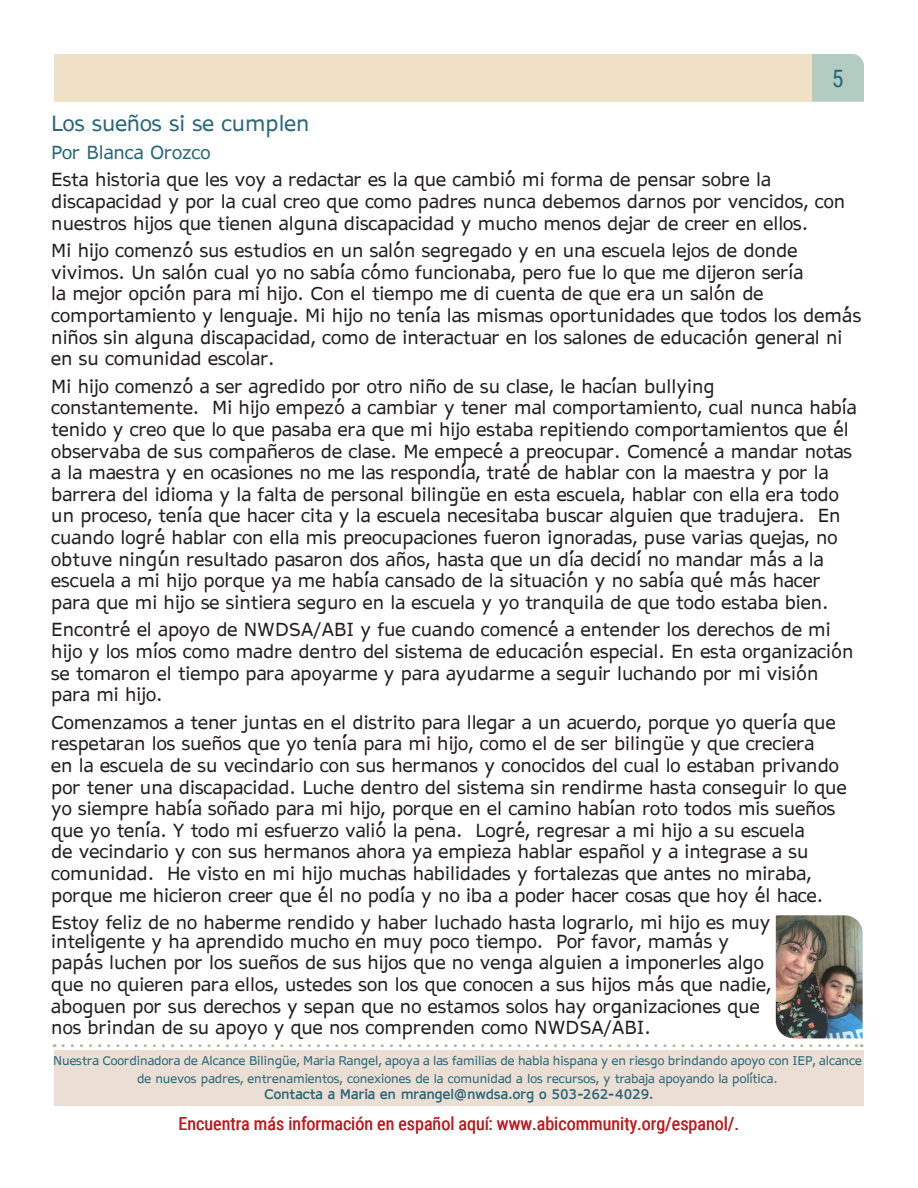
<style>
.page{position:relative;width:918px;height:1188px;background:#fff}
.page>*{position:absolute;margin:0;border:0;box-sizing:border-box;transform-origin:0 0}
.t1{font:24px "Roboto Condensed";color:#2a6778}
.Headline{font:21px "AP Hont";color:#2a6778}
.Main_text{font:18px/21.6px "AP Hont";color:#231f20}
.Main_text-2{font:18px "Roboto Condensed";color:#c81a21}
.byline{font:18px "AP Hont";color:#2a6778}
.byline-2{font:700 13.5px "AP Hont";letter-spacing:-.005em;color:#2a6778}
.byline-3{font:12px/18px "AP Hont";color:#2a6778;text-align:center}
</style>
<div class="page">
<div style="left:812px;top:54px;width:52px;height:48px;background:#b2ccc2"></div>
<div style="left:54px;top:54px;width:758px;height:48px;background:#f0e1c6"></div>
<div style="left:54px;top:1050px;width:810px;height:55px;background:#ebded5"></div>
<svg style="left:63px;top:1044px;width:799px;height:3px"></svg>
<img style="left:776px;top:915px;width:87px;height:123px">
<h1 class="t1" style="left:832px;top:62px;width:13px">5</h1>
<p class="Headline" style="left:51px;top:109px;width:260px">Los sueños si se cumplen</p>
<p class="byline" style="left:51px;top:139px;width:161px">Por Blanca Orozco</p>
<p class="Main_text" style="left:51px;top:169px;width:795px">Esta historia que les voy a redactar es la que cambió mi forma de pensar sobre la discapacidad y por la cual creo que como padres nunca debemos darnos por vencidos, con nuestros hijos que tienen alguna discapacidad y mucho menos dejar de creer en ellos.</p>
<p class="Main_text" style="left:51px;top:240px;width:812px">Mi hijo comenzó sus estudios en un salón segregado y en una escuela lejos de donde vivimos. Un salón cual yo no sabía cómo funcionaba, pero fue lo que me dijeron sería<br>la mejor opción para mi hijo. Con el tiempo me di cuenta de que era un salón de comportamiento y lenguaje. Mi hijo no tenía las mismas oportunidades que todos los demás niños sin alguna discapacidad, como de interactuar en los salones de educación general ni en su comunidad escolar.</p>
<p class="Main_text" style="left:51px;top:375px;width:807px">Mi hijo comenzó a ser agredido por otro niño de su clase, le hacían bullying constantemente. Mi hijo empezó a cambiar y tener mal comportamiento, cual nunca había tenido y creo que lo que pasaba era que mi hijo estaba repitiendo comportamientos que él observaba de sus compañeros de clase. Me empecé a preocupar. Comencé a mandar notas a la maestra y en ocasiones no me las respondía, traté de hablar con la maestra y por la barrera del idioma y la falta de personal bilingüe en esta escuela, hablar con ella era todo un proceso, tenía que hacer cita y la escuela necesitaba buscar alguien que tradujera. En cuando logré hablar con ella mis preocupaciones fueron ignoradas, puse varias quejas, no obtuve ningún resultado pasaron dos años, hasta que un día decidí no mandar más a la escuela a mi hijo porque ya me había cansado de la situación y no sabía qué más hacer para que mi hijo se sintiera seguro en la escuela y yo tranquila de que todo estaba bien.</p>
<p class="Main_text" style="left:51px;top:619px;width:804px">Encontré el apoyo de NWDSA/ABI y fue cuando comencé a entender los derechos de mi hijo y los míos como madre dentro del sistema de educación especial. En esta organización se tomaron el tiempo para apoyarme y para ayudarme a seguir luchando por mi visión para mi hijo.</p>
<p class="Main_text" style="left:51px;top:711px;width:797px">Comenzamos a tener juntas en el distrito para llegar a un acuerdo, porque yo quería que respetaran los sueños que yo tenía para mi hijo, como el de ser bilingüe y que creciera<br>en la escuela de su vecindario con sus hermanos y conocidos del cual lo estaban privando por tener una discapacidad. Luche dentro del sistema sin rendirme hasta conseguir lo que yo siempre había soñado para mi hijo, porque en el camino habían roto todos mis sueños que yo tenía. Y todo mi esfuerzo valió la pena. Logré, regresar a mi hijo a su escuela<br>de vecindario y con sus hermanos ahora ya empieza hablar español y a integrase a su comunidad. He visto en mi hijo muchas habilidades y fortalezas que antes no miraba, porque me hicieron creer que él no podía y no iba a poder hacer cosas que hoy él hace.</p>
<p class="Main_text" style="left:51px;top:912px;width:721px">Estoy feliz de no haberme rendido y haber luchado hasta lograrlo, mi hijo es muy</p>
<p class="Main_text" style="left:51px;top:930px;width:721px">inteligente y ha aprendido mucho en muy poco tiempo. Por favor, mamás y papás luchen por los sueños de sus hijos que no venga alguien a imponerles algo que no quieren para ellos, ustedes son los que conocen a sus hijos más que nadie, aboguen por sus derechos y sepan que no estamos solos hay organizaciones que nos brindan de su apoyo y que nos comprenden como NWDSA/ABI.</p>
<p class="byline-3" style="left:53px;top:1051px;width:810px">Nuestra Coordinadora de Alcance Bilingüe, Maria Rangel, apoya a las familias de habla hispana y en riesgo brindando apoyo con IEP, alcance de nuevos padres, entrenamientos, conexiones de la comunidad a los recursos, y trabaja apoyando la política.</p>
<p class="byline-2" style="left:264px;top:1085px;width:391px">Contacta a Maria en mrangel@nwdsa.org o 503-262-4029.</p>
<p class="Main_text-2" style="left:179px;top:1111px;width:562px">Encuentra más información en español aquí: www.abicommunity.org/espanol/.</p>
</div>
